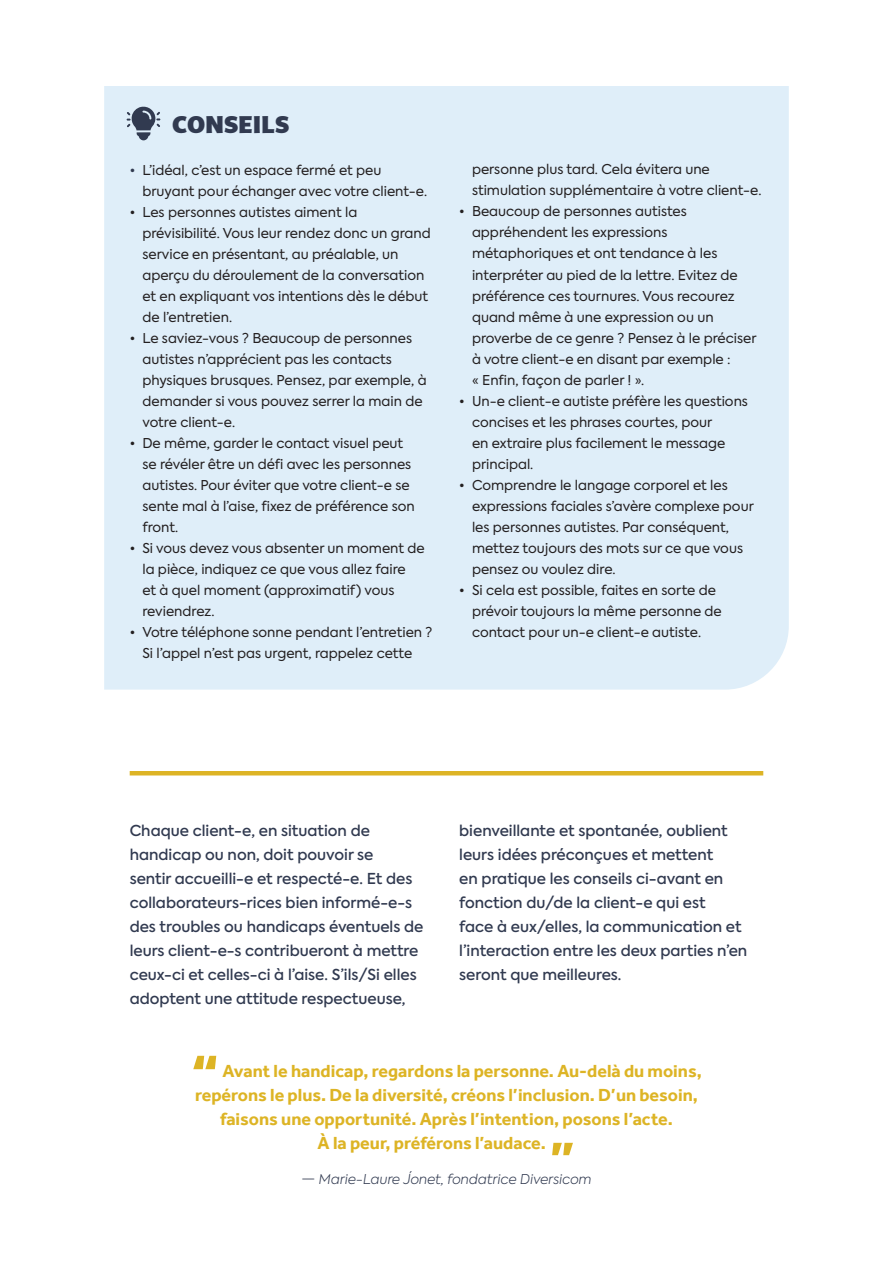
<style>
.page{position:relative;width:893px;height:1263px;background:#fff}
.page>*{position:absolute;margin:0;border:0;box-sizing:border-box;transform-origin:0 0}
.t1{font:800 54px "Effra";color:#ddb425}
.t2{font:700 54px "Effra";color:#ddb425}
.t3{font:800 24px "Multi Display";color:#313a50}
.t4{font:700 18px "Effra";color:#ddb425}
.t5{font:500 15px/24px "Axiforma";color:#313a50}
.t6{font:13.5px/21px "Axiforma";color:#231f20}
.t7{font:italic 300 13.5px "Axiforma";color:#313a50}
.s1{color:#313a50}
.s2{font-style:normal}
</style>
<div class="page">
<div style="left:104px;top:86px;width:685px;height:604px;background:#dfeef9"></div>
<svg style="left:127px;top:105px;width:33px;height:35px"></svg>
<hr style="left:130px;top:771px;width:633px;height:4px;background:#ddb425">
<p class="t3" style="left:172px;top:108px;width:119px">CONSEILS</p>
<p class="t6" style="left:142px;top:160px;width:286px;text-indent:-13px"><span class="s1">•</span> L’idéal, c’est un espace fermé et peu bruyant pour échanger avec votre client-e.</p>
<p class="t6" style="left:142px;top:202px;width:290px;text-indent:-13px">• Les personnes autistes aiment la prévisibilité. Vous leur rendez donc un grand service en présentant, au préalable, un aperçu du déroulement de la conversation et en expliquant vos intentions dès le début de l’entretien.</p>
<p class="t6" style="left:142px;top:328px;width:286px;text-indent:-13px">• Le saviez-vous ? Beaucoup de personnes autistes n’apprécient pas les contacts physiques brusques. Pensez, par exemple, à demander si vous pouvez serrer la main de votre client-e.</p>
<p class="t6" style="left:142px;top:433px;width:274px;text-indent:-13px">• De même, garder le contact visuel peut se révéler être un défi avec les personnes autistes. Pour éviter que votre client-e se sente mal à l’aise, fixez de préférence son front.</p>
<p class="t6" style="left:142px;top:538px;width:284px;text-indent:-13px">• Si vous devez vous absenter un moment de la pièce, indiquez ce que vous allez faire<br>et à quel moment (approximatif) vous reviendrez.</p>
<p class="t6" style="left:130px;top:622px;width:304px">• Votre téléphone sonne pendant l’entretien ?</p>
<p class="t6" style="left:142px;top:643px;width:271px">Si l’appel n’est pas urgent, rappelez cette</p>
<p class="t6" style="left:472px;top:159px;width:291px">personne plus tard. Cela évitera une stimulation supplémentaire à votre client-e.</p>
<p class="t6" style="left:472px;top:201px;width:286px;text-indent:-13px">• Beaucoup de personnes autistes appréhendent les expressions métaphoriques et ont tendance à les interpréter au pied de la lettre. Evitez de préférence ces tournures. Vous recourez quand même à une expression ou un proverbe de ce genre ? Pensez à le préciser à votre client-e en disant par exemple :<br>« Enfin, façon de parler ! ».</p>
<p class="t6" style="left:472px;top:390px;width:277px;text-indent:-13px">• Un-e client-e autiste préfère les questions concises et les phrases courtes, pour<br>en extraire plus facilement le message principal.</p>
<p class="t6" style="left:472px;top:474px;width:283px;text-indent:-13px">• Comprendre le langage corporel et les expressions faciales s’avère complexe pour les personnes autistes. Par conséquent, mettez toujours des mots sur ce que vous pensez ou voulez dire.</p>
<p class="t6" style="left:472px;top:579px;width:251px;text-indent:-13px">• Si cela est possible, faites en sorte de prévoir toujours la même personne de contact pour un-e client-e autiste.</p>
<p class="t5" style="left:130px;top:818px;width:295px">Chaque client-e, en situation de handicap ou non, doit pouvoir se<br>sentir accueilli-e et respecté-e. Et des collaborateurs-rices bien informé-e-s des troubles ou handicaps éventuels de leurs client-e-s contribueront à mettre ceux-ci et celles-ci à l’aise. S’ils/Si elles adoptent une attitude respectueuse,</p>
<p class="t5" style="left:459px;top:818px;width:290px">bienveillante et spontanée, oublient leurs idées préconçues et mettent<br>en pratique les conseils ci-avant en fonction du/de la client-e qui est<br>face à eux/elles, la communication et l’interaction entre les deux parties n’en seront que meilleures.</p>
<p class="t1" style="left:191px;top:1041px;width:29px">“</p>
<p class="t4" style="left:222px;top:1060px;width:481px">Avant le handicap, regardons la personne. Au-delà du moins,</p>
<p class="t4" style="left:195px;top:1084px;width:504px">repérons le plus. De la diversité, créons l’inclusion. D’un besoin,</p>
<p class="t4" style="left:220px;top:1108px;width:454px">faisons une opportunité. Après l’intention, posons l’acte.</p>
<p class="t4" style="left:318px;top:1132px;width:230px">À la peur, préférons l’audace.</p>
<p class="t7" style="left:301px;top:1170px;width:292px"><span class="s2">—</span> Marie-Laure Jonet, fondatrice Diversicom</p>
<p class="t2" style="left:549px;top:1128px;width:28px">”</p>
</div>
